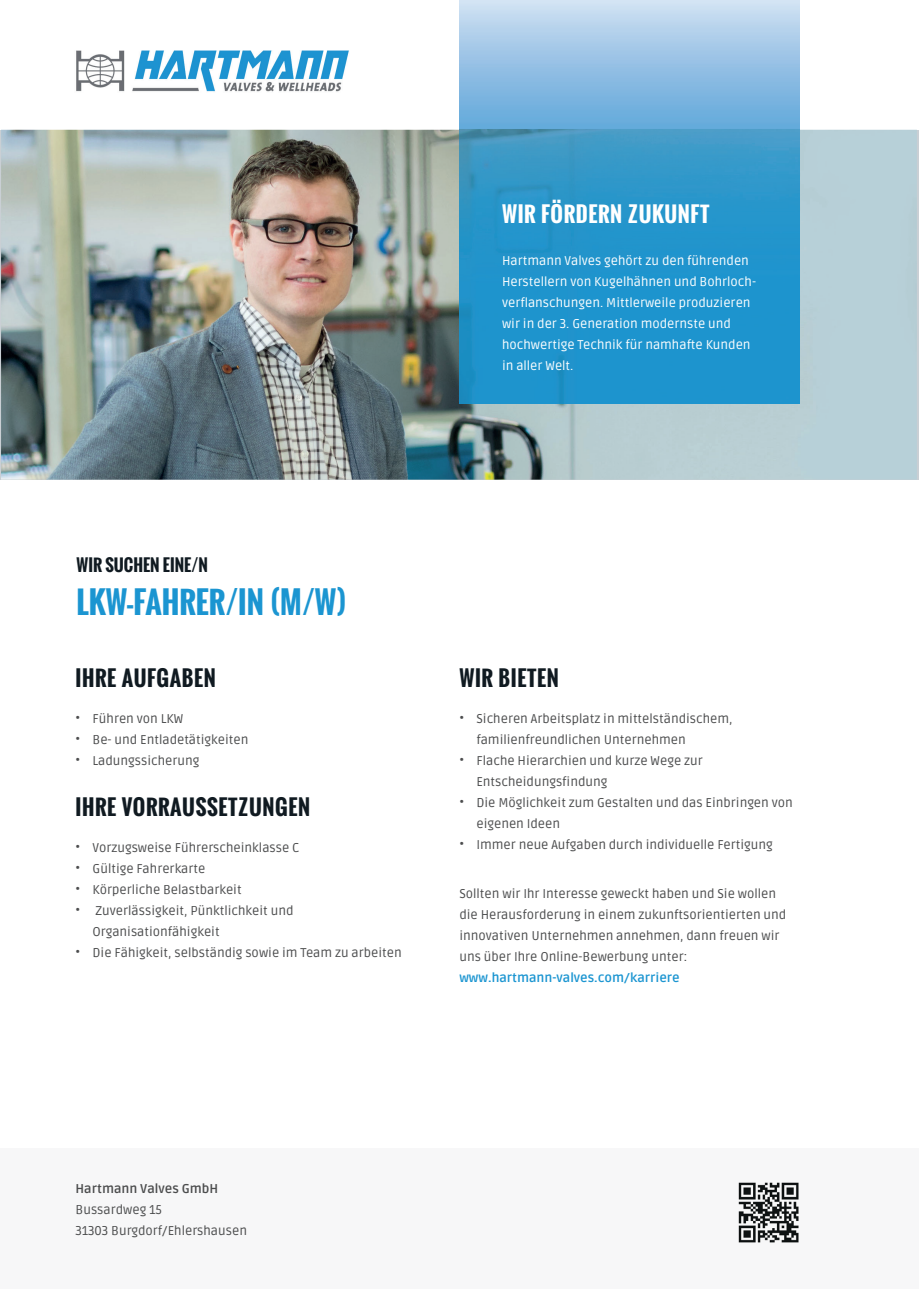
<style>
.page{position:relative;width:919px;height:1289px;background:#fff}
.page>*{position:absolute;margin:0;border:0;box-sizing:border-box;transform-origin:0 0}
.t1{font:700 30px "Oswald";color:#1b95d1}
.t2{font:700 21px "Oswald";letter-spacing:.03em;color:#101a21}
.t3{font:700 21px "Oswald";letter-spacing:.03em;color:#fff}
.t4{font:700 16.5px "Oswald";color:#101a21}
.t5{font:12.75px/21px "Ruda";color:#4b4c4d}
.t6{font:12.75px/21px "Ruda";color:#fff}
.t7{font:700 12.75px "Ruda";color:#1b95d1}
.t8{font:700 12.75px "Ruda";color:#4b4c4d}
</style>
<div class="page">
<div style="left:0;top:1148px;width:918px;height:140px;background:#f7f7f8"></div>
<img style="left:1px;top:130px;width:915px;height:349px">
<img style="left:459px;top:0;width:340px;height:403px">
<img style="left:738px;top:1182px;width:61px;height:61px">
<img style="left:76px;top:50px;width:273px;height:42px">
<h2 class="t3" style="left:502px;top:198px;width:209px">WIR FÖRDERN ZUKUNFT</h2>
<p class="t6" style="left:502px;top:250px;width:255px">Hartmann Valves gehört zu den führenden Herstellern von Kugelhähnen und Bohrloch&shy;verflanschungen. Mittlerweile produzieren wir in der 3. Generation modernste und hochwertige Technik für namhafte Kunden in aller Welt.</p>
<p class="t4" style="left:77px;top:552px;width:133px">WIR SUCHEN EINE/N</p>
<h1 class="t1" style="left:77px;top:580px;width:271px">LKW-FAHRER/IN (M/W)</h1>
<h2 class="t2" style="left:75px;top:661px;width:142px">IHRE AUFGABEN</h2>
<p class="t5" style="left:75px;top:708px;width:109px">• Führen von LKW</p>
<p class="t5" style="left:75px;top:729px;width:174px">• Be- und Entladetätigkeiten</p>
<p class="t5" style="left:75px;top:750px;width:125px">• Ladungssicherung</p>
<h2 class="t2" style="left:75px;top:790px;width:236px">IHRE VORRAUSSETZUNGEN</h2>
<p class="t5" style="left:75px;top:837px;width:226px">• Vorzugsweise Führerscheinklasse C</p>
<p class="t5" style="left:75px;top:858px;width:131px">• Gültige Fahrerkarte</p>
<p class="t5" style="left:75px;top:879px;width:168px">• Körperliche Belastbarkeit</p>
<p class="t5" style="left:92px;top:900px;width:202px;text-indent:-17px">• Zuverlässigkeit, Pünktlichkeit und<br>Organisationfähigkeit</p>
<p class="t5" style="left:75px;top:942px;width:328px">• Die Fähigkeit, selbständig sowie im Team zu arbeiten</p>
<h2 class="t2" style="left:459px;top:661px;width:101px">WIR BIETEN</h2>
<p class="t5" style="left:476px;top:708px;width:258px;text-indent:-17px">• Sicheren Arbeitsplatz in mittelständischem, familienfreundlichen Unternehmen</p>
<p class="t5" style="left:476px;top:750px;width:228px;text-indent:-17px">• Flache Hierarchien und kurze Wege zur<br>Entscheidungsfindung</p>
<p class="t5" style="left:476px;top:792px;width:318px;text-indent:-17px">• Die Möglichkeit zum Gestalten und das Einbringen von eigenen Ideen</p>
<p class="t5" style="left:459px;top:834px;width:315px">• Immer neue Aufgaben durch individuelle Fertigung</p>
<p class="t5" style="left:459px;top:883px;width:328px">Sollten wir Ihr Interesse geweckt haben und Sie wollen die Herausforderung in einem zukunftsorientierten und innovativen Unternehmen annehmen, dann freuen wir uns über Ihre Online-Bewerbung unter:</p>
<p class="t7" style="left:459px;top:970px;width:222px">www.hartmann-valves.com/karriere</p>
<p class="t8" style="left:75px;top:1181px;width:144px">Hartmann Valves GmbH</p>
<p class="t5" style="left:75px;top:1198px;width:173px">Bussardweg 15<br>31303 Burgdorf/Ehlershausen</p>
</div>
